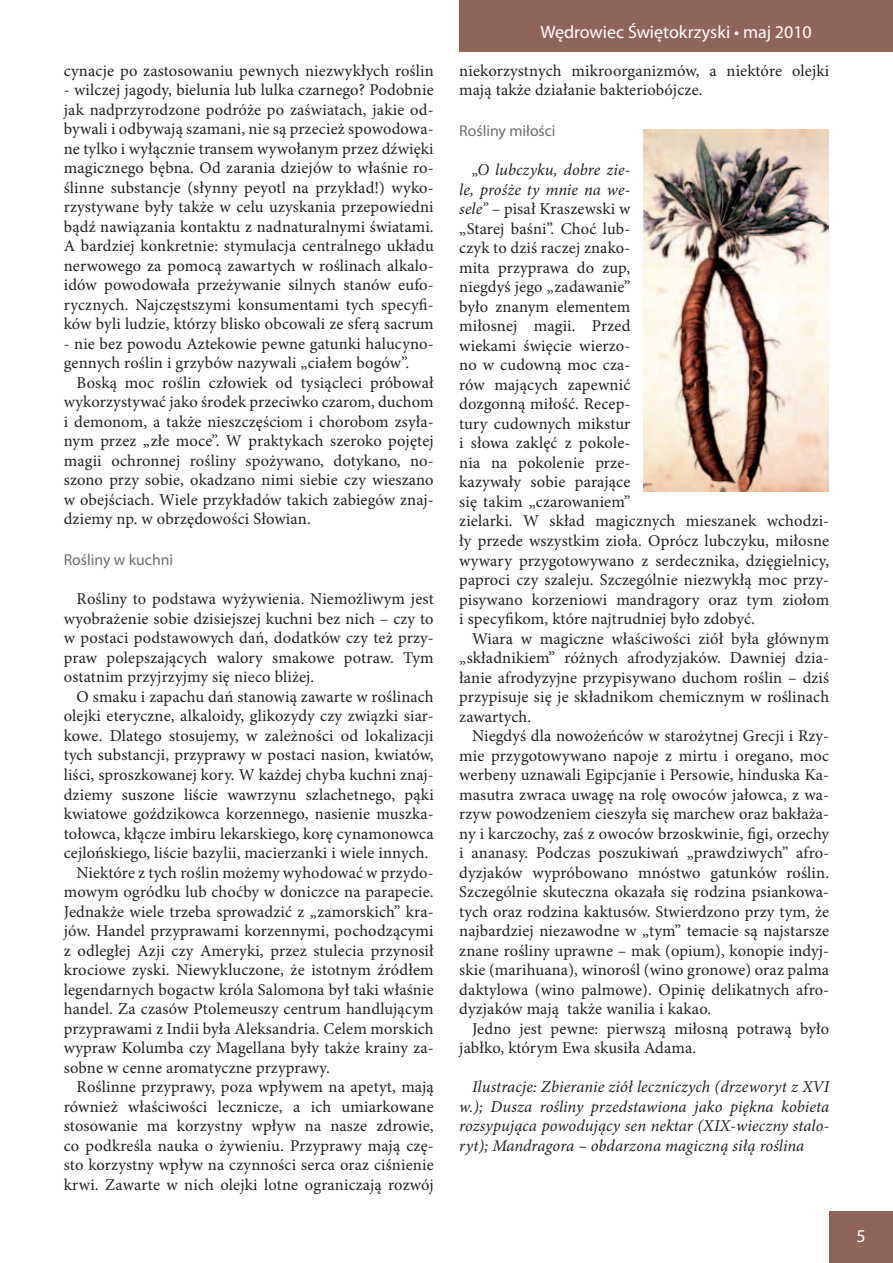
<style>
.page{position:relative;width:893px;height:1263px;background:#fff}
.page>*{position:absolute;margin:0;border:0;box-sizing:border-box;transform-origin:0 0}
.t1{font:18px "Myriad Pro";color:#fff}
.t2{font:16.5px/19.5px "Minion Pro";letter-spacing:.01em;color:#231f20;text-align:justify}
.t3{font:italic 16.5px/19.5px "Minion Pro";color:#231f20;text-align:justify}
.t4{font:15.75px "Myriad Pro";color:#6c6d70}
.s1{font-style:italic}
</style>
<div class="page">
<div style="left:459px;top:0;width:434px;height:51px;background:#906559"></div>
<div style="left:829px;top:1212px;width:64px;height:51px;background:#906559"></div>
<img style="left:643px;top:129px;width:186px;height:362px">
<p class="t2" style="left:64px;top:61px;width:371px">cynacje po zastosowaniu pewnych niezwykłych roślin</p>
<p class="t2" style="left:64px;top:80px;width:371px">- wilczej jagody, bielunia lub lulka czarnego? Podobnie jak nadprzyrodzone podróże po zaświatach, jakie od&shy;bywali i odbywają szamani, nie są przecież spowodowa&shy;ne tylko i wyłącznie transem wywołanym przez dźwięki magicznego bębna. Od zarania dziejów to właśnie ro&shy;ślinne substancje (słynny peyotl na przykład!) wyko&shy;rzystywane były także w celu uzyskania przepowiedni bądź nawiązania kontaktu z nadnaturalnymi światami.<br>A bardziej konkretnie: stymulacja centralnego układu nerwowego za pomocą zawartych w roślinach alkalo&shy;idów powodowała przeżywanie silnych stanów eufo&shy;rycznych. Najczęstszymi konsumentami tych specyfi&shy;ków byli ludzie, którzy blisko obcowali ze sferą sacrum</p>
<p class="t2" style="left:64px;top:334px;width:371px">- nie bez powodu Aztekowie pewne gatunki halucyno&shy;gennych roślin i grzybów nazywali „ciałem bogów”.</p>
<p class="t2" style="left:64px;top:373px;width:371px;text-indent:13px">Boską moc roślin człowiek od tysiącleci próbował wykorzystywać jako środek przeciwko czarom, duchom i demonom, a także nieszczęściom i chorobom zsyła&shy;nym przez „złe moce”. W praktykach szeroko pojętej magii ochronnej rośliny spożywano, dotykano, no&shy;szono przy sobie, okadzano nimi siebie czy wieszano w obejściach. Wiele przykładów takich zabiegów znaj&shy;dziemy np. w obrzędowości Słowian.</p>
<p class="t4" style="left:64px;top:550px;width:111px">Rośliny w kuchni</p>
<p class="t2" style="left:64px;top:589px;width:371px;text-indent:13px">Rośliny to podstawa wyżywienia. Niemożliwym jest wyobrażenie sobie dzisiejszej kuchni bez nich – czy to w postaci podstawowych dań, dodatków czy też przy&shy;praw polepszających walory smakowe potraw. Tym ostatnim przyjrzyjmy się nieco bliżej.</p>
<p class="t2" style="left:77px;top:687px;width:359px">O smaku i zapachu dań stanowią zawarte w roślinach</p>
<p class="t2" style="left:64px;top:706px;width:371px">olejki eteryczne, alkaloidy, glikozydy czy związki siar-</p>
<p class="t2" style="left:64px;top:726px;width:371px">kowe. Dlatego stosujemy, w zależności od lokalizacji</p>
<p class="t2" style="left:64px;top:745px;width:371px">tych substancji, przyprawy w postaci nasion, kwiatów,</p>
<p class="t2" style="left:64px;top:765px;width:371px">liści, sproszkowanej kory. W każdej chyba kuchni znaj-</p>
<p class="t2" style="left:64px;top:784px;width:371px">dziemy suszone liście wawrzynu szlachetnego, pąki</p>
<p class="t2" style="left:64px;top:804px;width:371px">kwiatowe goździkowca korzennego, nasienie muszka-</p>
<p class="t2" style="left:64px;top:823px;width:371px">tołowca, kłącze imbiru lekarskiego, korę cynamonowca</p>
<p class="t2" style="left:64px;top:843px;width:366px">cejlońskiego, liście bazylii, macierzanki i wiele innych.</p>
<p class="t2" style="left:77px;top:862px;width:359px">Niektóre z tych roślin możemy wyhodować w przydo-</p>
<p class="t2" style="left:64px;top:882px;width:371px">mowym ogródku lub choćby w doniczce na parapecie.</p>
<p class="t2" style="left:64px;top:901px;width:371px">Jednakże wiele trzeba sprowadzić z „zamorskich” kra-</p>
<p class="t2" style="left:64px;top:921px;width:371px">jów. Handel przyprawami korzennymi, pochodzącymi</p>
<p class="t2" style="left:64px;top:940px;width:371px">z odległej Azji czy Ameryki, przez stulecia przynosił</p>
<p class="t2" style="left:64px;top:960px;width:371px">krociowe zyski. Niewykluczone, że istotnym źródłem</p>
<p class="t2" style="left:64px;top:979px;width:371px">legendarnych bogactw króla Salomona był taki właśnie</p>
<p class="t2" style="left:64px;top:999px;width:371px">handel. Za czasów Ptolemeuszy centrum handlującym</p>
<p class="t2" style="left:64px;top:1019px;width:371px">przyprawami z Indii była Aleksandria. Celem morskich</p>
<p class="t2" style="left:64px;top:1038px;width:371px">wypraw Kolumba czy Magellana były także krainy za-</p>
<p class="t2" style="left:64px;top:1058px;width:267px">sobne w cenne aromatyczne przyprawy.</p>
<p class="t2" style="left:77px;top:1077px;width:359px">Roślinne przyprawy, poza wpływem na apetyt, mają</p>
<p class="t2" style="left:64px;top:1097px;width:371px">również właściwości lecznicze, a ich umiarkowane</p>
<p class="t2" style="left:64px;top:1116px;width:371px">stosowanie ma korzystny wpływ na nasze zdrowie,</p>
<p class="t2" style="left:64px;top:1136px;width:371px">co podkreśla nauka o żywieniu. Przyprawy mają czę-</p>
<p class="t2" style="left:64px;top:1155px;width:371px">sto korzystny wpływ na czynności serca oraz ciśnienie</p>
<p class="t2" style="left:64px;top:1175px;width:371px">krwi. Zawarte w nich olejki lotne ograniczają rozwój</p>
<p class="t1" style="left:540px;top:21px;width:273px">Wędrowiec Świętokrzyski • maj 2010</p>
<p class="t2" style="left:459px;top:61px;width:371px">niekorzystnych mikroorganizmów, a niektóre olejki mają także działanie bakteriobójcze.</p>
<p class="t4" style="left:459px;top:121px;width:98px">Rośliny miłości</p>
<p class="t2" style="left:459px;top:160px;width:371px;text-align:left;text-indent:13px"><span class="s1">„O lubczyku, dobre zie-<br>le, prośże ty mnie na we-<br>sele”</span> – pisał Kraszewski w<br>„Starej baśni”. Choć lub-<br>czyk to dziś raczej znako-<br>mita przyprawa do zup,<br>niegdyś jego „zadawanie”<br>było znanym elementem<br>miłosnej magii. Przed<br>wiekami święcie wierzo-<br>no w cudowną moc cza-<br>rów mających zapewnić<br>dozgonną miłość. Recep-<br>tury cudownych mikstur<br>i słowa zaklęć z pokole-<br>nia na pokolenie prze-<br>kazywały sobie parające<br>się takim „czarowaniem”<br>zielarki. W skład magicznych mieszanek wchodzi&shy;ły przede wszystkim zioła. Oprócz lubczyku, miłosne wywary przygotowywano z serdecznika, dzięgielnicy, paproci czy szaleju. Szczególnie niezwykłą moc przy&shy;pisywano korzeniowi mandragory oraz tym ziołom i specyfikom, które najtrudniej było zdobyć.</p>
<p class="t2" style="left:459px;top:629px;width:371px;text-indent:13px">Wiara w magiczne właściwości ziół była głównym „składnikiem” różnych afrodyzjaków. Dawniej dzia&shy;łanie afrodyzyjne przypisywano duchom roślin – dziś przypisuje się je składnikom chemicznym w roślinach zawartych.</p>
<p class="t2" style="left:459px;top:726px;width:371px;text-indent:13px">Niegdyś dla nowożeńców w starożytnej Grecji i Rzy&shy;mie przygotowywano napoje z mirtu i oregano, moc werbeny uznawali Egipcjanie i Persowie, hinduska Ka&shy;masutra zwraca uwagę na rolę owoców jałowca, z wa&shy;rzyw powodzeniem cieszyła się marchew oraz bakłaża&shy;ny i karczochy, zaś z owoców brzoskwinie, figi, orzechy i ananasy. Podczas poszukiwań „prawdziwych” afro&shy;dyzjaków wypróbowano mnóstwo gatunków roślin.<br>Szczególnie skuteczna okazała się rodzina psiankowa&shy;tych oraz rodzina kaktusów. Stwierdzono przy tym, że najbardziej niezawodne w „tym” temacie są najstarsze znane rośliny uprawne – mak (opium), konopie indyj&shy;skie (marihuana), winorośl (wino gronowe) oraz palma daktylowa (wino palmowe). Opinię delikatnych afro&shy;dyzjaków mają także wanilia i kakao.</p>
<p class="t2" style="left:459px;top:1019px;width:371px;text-indent:13px">Jedno jest pewne: pierwszą miłosną potrawą było jabłko, którym Ewa skusiła Adama.</p>
<p class="t3" style="left:459px;top:1077px;width:371px;text-indent:13px">Ilustracje: Zbieranie ziół leczniczych (drzeworyt z XVI w.); Dusza rośliny przedstawiona jako piękna kobieta rozsypująca powodujący sen nektar (XIX-wieczny stalo&shy;ryt); Mandragora – obdarzona magiczną siłą roślina</p>
<p class="t1" style="left:856px;top:1225px;width:11px">5</p>
</div>
